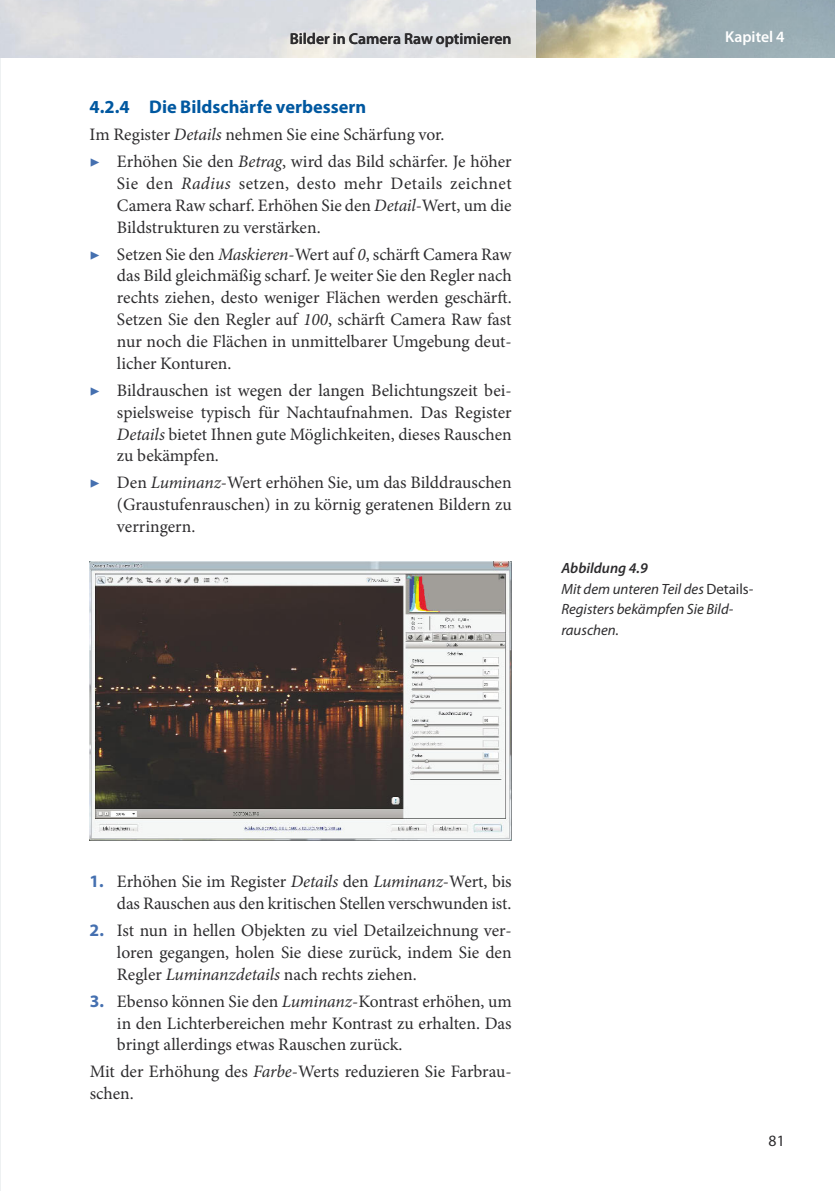
<style>
.page{position:relative;width:835px;height:1191px;background:#fff}
.page>*{position:absolute;margin:0;border:0;box-sizing:border-box;transform-origin:0 0}
.t1{font:700 18.38px "Myriad Pro";color:#0058a0}
.t2{font:17.5px/21.9px "Minion Pro";letter-spacing:-.005em;color:#2d2c2e;text-align:justify}
.t3{font:600 15.75px "Myriad Pro";color:#2d2c2e}
.t4{font:600 15.75px "Myriad Pro";color:#fff}
.t5{font:15.75px "Myriad Pro";color:#2d2c2e}
.t6{font:italic 14.88px/20.5px "Myriad Pro";color:#2d2c2e}
.s1{font-style:italic}
.s2{color:#4570b0}
.s3{font-weight:600}
.s4{font-style:normal}
.s5{font-family:"Myriad Pro";font-weight:700;color:#4570b0}
</style>
<div class="page">
<img style="left:536px;top:0;width:298px;height:57px">
<hr style="left:0;top:57px;width:1px;height:1133px;background:#eef1f2">
<img style="left:90px;top:562px;width:421px;height:278px">
<p class="t3" style="left:290px;top:28px;width:223px">Bilder in Camera Raw optimieren</p>
<p class="t1" style="left:90px;top:95px;width:278px">4.2.4 Die Bildschärfe verbessern</p>
<p class="t2" style="left:90px;top:121px;width:423px;line-height:26.8px">Im Register <span class="s1">Details</span> nehmen Sie eine Schärfung vor.<br><span class="s2">▶</span> Erhöhen Sie den <span class="s1">Betrag</span>, wird das Bild schärfer. Je höher</p>
<p class="t2" style="left:117px;top:172px;width:396px">Sie den <span class="s1">Radius</span> setzen, desto mehr Details zeichnet Camera Raw scharf. Erhöhen Sie den <span class="s1">Detail</span>-Wert, um die Bildstrukturen zu verstärken.</p>
<p class="t2" style="left:117px;top:243px;width:396px;text-indent:-27px"><span class="s2">▶</span> Setzen Sie den <span class="s1">Maskieren</span>-Wert auf <span class="s1">0</span>, schärft Camera Raw das Bild gleichmäßig scharf. Je weiter Sie den Regler nach rechts ziehen, desto weniger Flächen werden geschärft.<br>Setzen Sie den Regler auf <span class="s1">100</span>, schärft Camera Raw fast nur noch die Flächen in unmittelbarer Umgebung deut&shy;licher Konturen.</p>
<p class="t2" style="left:117px;top:379px;width:396px;text-indent:-27px"><span class="s2">▶</span> Bildrauschen ist wegen der langen Belichtungszeit bei&shy;spielsweise typisch für Nachtaufnahmen. Das Register <span class="s1">Details</span> bietet Ihnen gute Möglichkeiten, dieses Rauschen zu bekämpfen.</p>
<p class="t2" style="left:117px;top:472px;width:396px;text-indent:-27px"><span class="s2">▶</span> Den <span class="s1">Luminanz</span>-Wert erhöhen Sie, um das Bilddrauschen (Graustufenrauschen) in zu körnig geratenen Bildern zu verringern.</p>
<p class="t4" style="left:725px;top:26px;width:61px">Kapitel 4</p>
<p class="t6" style="left:561px;top:557px;width:193px"><span class="s3">Abbildung 4.9<br></span>Mit dem unteren Teil des <span class="s4">Details</span>-<br>Registers bekämpfen Sie Bild&shy;rauschen.</p>
<p class="t2" style="left:90px;top:870px;width:423px;text-align:right"><span class="s5">1.</span> Erhöhen Sie im Register <span class="s1">Details</span> den <span class="s1">Luminanz</span>-Wert, bis das Rauschen aus den kritischen Stellen verschwunden ist.</p>
<p class="t2" style="left:117px;top:919px;width:396px;text-indent:-27px"><span class="s5">2.</span> Ist nun in hellen Objekten zu viel Detailzeichnung ver&shy;loren gegangen, holen Sie diese zurück, indem Sie den Regler <span class="s1">Luminanzdetails</span> nach rechts ziehen.</p>
<p class="t2" style="left:117px;top:990px;width:396px;text-indent:-27px"><span class="s5">3.</span> Ebenso können Sie den <span class="s1">Luminanz</span>-Kontrast erhöhen, um in den Lichterbereichen mehr Kontrast zu erhalten. Das bringt allerdings etwas Rauschen zurück.</p>
<p class="t2" style="left:90px;top:1060px;width:423px">Mit der Erhöhung des <span class="s1">Farbe</span>-Werts reduzieren Sie Farbrau&shy;schen.</p>
<p class="t5" style="left:768px;top:1131px;width:18px">81</p>
</div>
